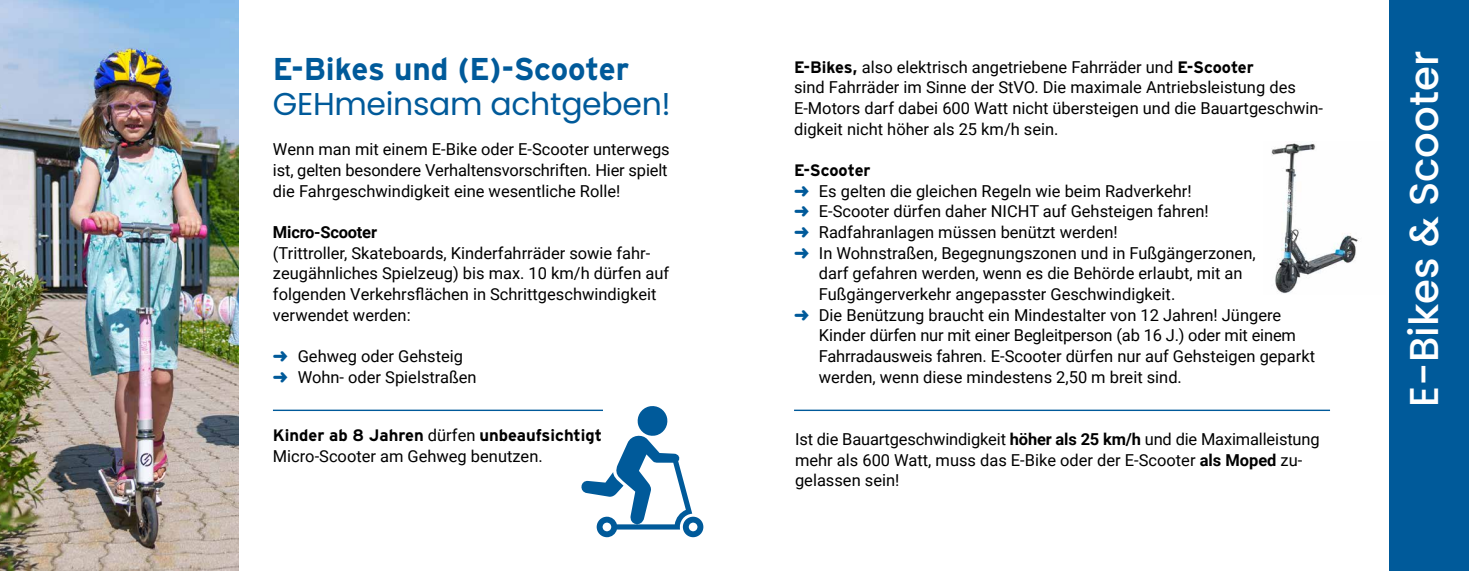
<style>
.page{position:relative;width:1469px;height:571px;background:#fff}
.page>*{position:absolute;margin:0;border:0;box-sizing:border-box;transform-origin:0 0}
.t1{font:500 40.25px "Poppins";color:#fff}
.t2{font:700 31.5px "Interstate";letter-spacing:-.005em;color:#005a9a}
.t3{font:31.5px "Poppins";letter-spacing:-.01em;color:#005a9a}
.t4{font:16.45px/20.7px "Roboto";color:#000}
.t5{font:700 16.45px "Interstate";color:#000}
.t6{font:700 16.45px "Roboto";letter-spacing:-.015em;color:#000}
.s1{color:#005a9a}
.s2{font-family:"Roboto";font-weight:400}
.s3{font-family:"Interstate";font-weight:700}
.s4{font-weight:700}
</style>
<div class="page">
<img style="left:0;top:0;width:238px;height:570px">
<hr style="left:273px;top:409px;width:330px;height:2px;background:#005a9a">
<div style="left:1389px;top:0;width:79px;height:570px;background:#005a9a"></div>
<svg style="left:579px;top:406px;width:124px;height:131px"></svg>
<hr style="left:794px;top:409px;width:535px;height:2px;background:#005a9a">
<img style="left:1271px;top:143px;width:88px;height:151px">
<h2 class="t2" style="left:273px;top:51px;width:358px">E-Bikes und (E)-Scooter</h2>
<h2 class="t3" style="left:273px;top:85px;width:399px">GEHmeinsam achtgeben!</h2>
<p class="t4" style="left:273px;top:139px;width:398px">Wenn man mit einem E-Bike oder E-Scooter unterwegs ist, gelten besondere Verhaltensvorschriften. Hier spielt die Fahrgeschwindigkeit eine wesentliche Rolle!</p>
<p class="t6" style="left:273px;top:221px;width:106px">Micro-Scooter</p>
<p class="t4" style="left:273px;top:242px;width:398px">(Trittroller, Skateboards, Kinderfahrräder sowie fahr&shy;zeugähnliches Spielzeug) bis max. 10 km/h dürfen auf folgenden Verkehrsflächen in Schrittgeschwindigkeit verwendet werden:</p>
<p class="t4" style="left:273px;top:345px;width:205px"><span class="s1">➜</span> Gehweg oder Gehsteig <span class="s1">➜</span> Wohn- oder Spielstraßen</p>
<p class="t5" style="left:273px;top:426px;width:331px">Kinder ab 8 Jahren <span class="s2">dürfen</span> unbeaufsichtigt</p>
<p class="t4" style="left:273px;top:445px;width:271px">Micro-Scooter am Gehweg benutzen.</p>
<p class="t4" style="left:794px;top:56px;width:530px"><span class="s3">E-Bikes,</span> also elektrisch angetriebene Fahrräder und <span class="s3">E-Scooter<br></span>sind Fahrräder im Sinne der StVO. Die maximale Antriebsleistung des E-Motors darf dabei 600 Watt nicht übersteigen und die Bauartgeschwin&shy;digkeit nicht höher als 25 km/h sein.</p>
<p class="t5" style="left:794px;top:161px;width:78px">E-Scooter</p>
<p class="t4" style="left:794px;top:180px;width:399px"><span class="s1">➜</span> Es gelten die gleichen Regeln wie beim Radverkehr!</p>
<p class="t4" style="left:794px;top:200px;width:416px"><span class="s1">➜</span> E-Scooter dürfen daher NICHT auf Gehsteigen fahren!</p>
<p class="t4" style="left:794px;top:221px;width:325px"><span class="s1">➜</span> Radfahranlagen müssen benützt werden!</p>
<p class="t4" style="left:794px;top:242px;width:463px"><span class="s1">➜</span> In Wohnstraßen, Begegnungszonen und in Fußgängerzonen,</p>
<p class="t4" style="left:819px;top:262px;width:425px">darf gefahren werden, wenn es die Behörde erlaubt, mit an</p>
<p class="t4" style="left:819px;top:283px;width:358px">Fußgängerverkehr angepasster Geschwindigkeit.</p>
<p class="t4" style="left:794px;top:304px;width:489px"><span class="s1">➜</span> Die Benützung braucht ein Mindestalter von 12 Jahren! Jüngere</p>
<p class="t4" style="left:819px;top:324px;width:478px">Kinder dürfen nur mit einer Begleitperson (ab 16 J.) oder mit einem</p>
<p class="t4" style="left:819px;top:345px;width:498px">Fahrradausweis fahren. E-Scooter dürfen nur auf Gehsteigen geparkt</p>
<p class="t4" style="left:819px;top:366px;width:364px">werden, wenn diese mindestens 2,50 m breit sind.</p>
<p class="t4" style="left:795px;top:428px;width:526px">Ist die Bauartgeschwindigkeit <span class="s4">höher als 25 km/h</span> und die Maximalleistung mehr als 600 Watt, muss das E-Bike oder der E-Scooter <span class="s4">als Moped</span> zu&shy;gelassen sein!</p>
<h1 class="t1" style="left:1400px;top:407px;width:357px;rotate:-90deg">E-Bikes &amp; Scooter</h1>
</div>
